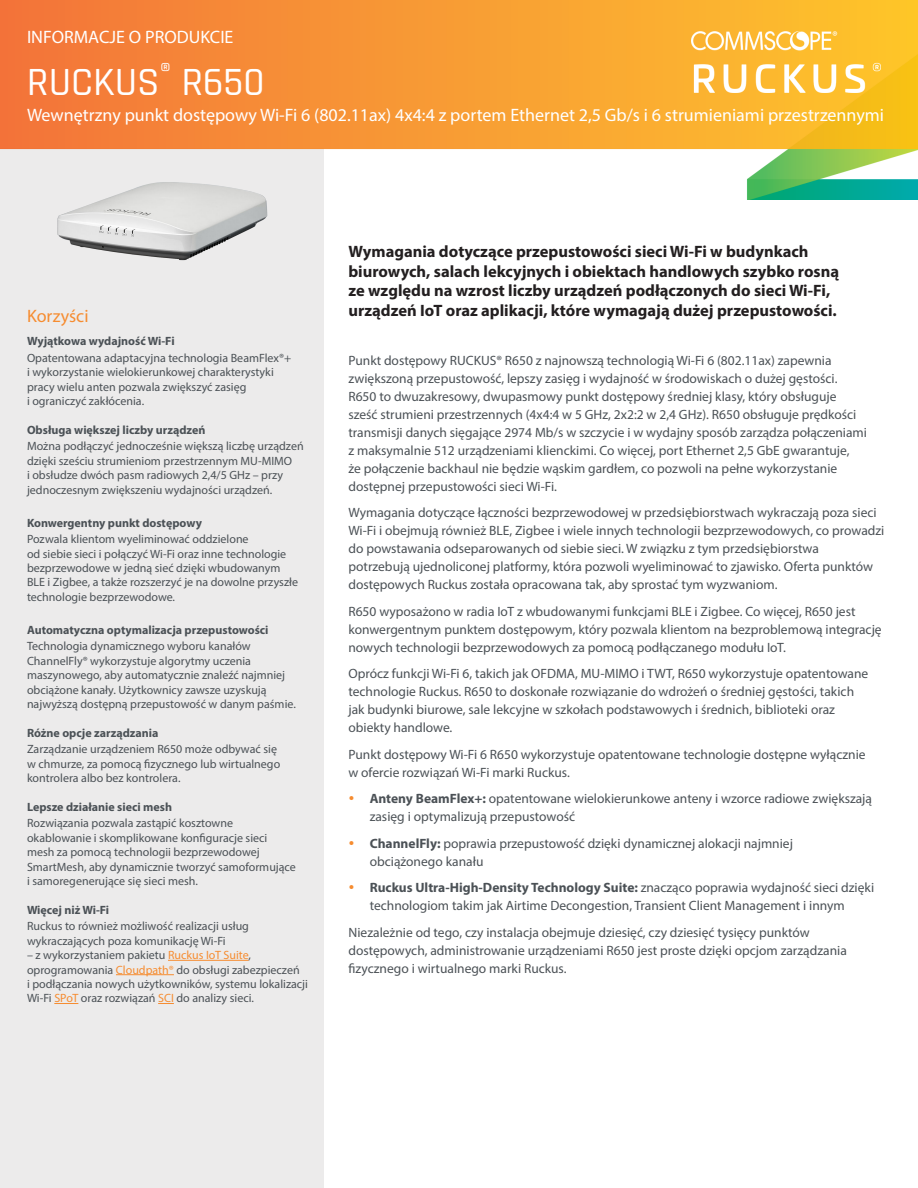
<style>
.page{position:relative;width:918px;height:1188px;background:#fff}
.page>*{position:absolute;margin:0;border:0;box-sizing:border-box;transform-origin:0 0}
.t1{font:500 40.5px "Rajdhani";color:#fff}
.t2{font:18px "Myriad Pro";color:#fff}
.t3{font:18px "Myriad Pro";color:#f68c30}
.t4{font:700 16.5px/19.8px "Myriad Pro";color:#231f20}
.t5{font:13.5px/18px "Myriad Pro";color:#4b5156}
.t6{font:12px/14.4px "Myriad Pro";color:#4b5156}
.t7{font:700 12px "Myriad Pro";color:#4b5156}
.s1{color:#f68c30}
.s2{font-weight:700}
</style>
<div class="page">
<div style="left:0;top:144px;width:324px;height:1044px;background:#ecebeb"></div>
<img style="left:57px;top:200px;width:211px;height:61px">
<img style="left:0;top:0;width:918px;height:200px">
<img style="left:691px;top:31px;width:189px;height:62px">
<hr style="left:168px;top:960px;width:81px;height:1px;background:#f68c30">
<hr style="left:116px;top:974px;width:58px;height:1px;background:#f68c30">
<svg style="left:54px;top:1003px;width:24px;height:1px"></svg>
<svg style="left:158px;top:1003px;width:16px;height:1px"></svg>
<p class="t2" style="left:27px;top:26px;width:208px">INFORMACJE O PRODUKCIE</p>
<p class="t1" style="left:27px;top:59px;width:239px">RUCKUS<sup>®</sup> R650</p>
<p class="t2" style="left:27px;top:104px;width:859px">Wewnętrzny punkt dostępowy Wi-Fi 6 (802.11ax) 4x4:4 z portem Ethernet 2,5 Gb/s i 6 strumieniami przestrzennymi</p>
<p class="t3" style="left:27px;top:305px;width:63px">Korzyści</p>
<p class="t7" style="left:27px;top:333px;width:149px">Wyjątkowa wydajność Wi-Fi</p>
<p class="t6" style="left:27px;top:350px;width:266px">Opatentowana adaptacyjna technologia BeamFlex®+ i wykorzystanie wielokierunkowej charakterystyki pracy wielu anten pozwala zwiększyć zasięg<br>i ograniczyć zakłócenia.</p>
<p class="t7" style="left:27px;top:422px;width:180px">Obsługa większej liczby urządzeń</p>
<p class="t6" style="left:27px;top:439px;width:278px">Można podłączyć jednocześnie większą liczbę urządzeń dzięki sześciu strumieniom przestrzennym MU-MIMO<br>i obsłudze dwóch pasm radiowych 2,4/5 GHz – przy jednoczesnym zwiększeniu wydajności urządzeń.</p>
<p class="t7" style="left:27px;top:515px;width:176px">Konwergentny punkt dostępowy</p>
<p class="t6" style="left:27px;top:532px;width:273px">Pozwala klientom wyeliminować oddzielone<br>od siebie sieci i połączyć Wi-Fi oraz inne technologie bezprzewodowe w jedną sieć dzięki wbudowanym BLE i Zigbee, a także rozszerzyć je na dowolne przyszłe technologie bezprzewodowe.</p>
<p class="t7" style="left:27px;top:622px;width:243px">Automatyczna optymalizacja przepustowości</p>
<p class="t6" style="left:27px;top:639px;width:270px">Technologia dynamicznego wyboru kanałów ChannelFly® wykorzystuje algorytmy uczenia maszynowego, aby automatycznie znaleźć najmniej obciążone kanały. Użytkownicy zawsze uzyskują najwyższą dostępną przepustowość w danym paśmie.</p>
<p class="t7" style="left:27px;top:725px;width:133px">Różne opcje zarządzania</p>
<p class="t6" style="left:27px;top:742px;width:255px">Zarządzanie urządzeniem R650 może odbywać się w chmurze, za pomocą fizycznego lub wirtualnego kontrolera albo bez kontrolera.</p>
<p class="t7" style="left:27px;top:799px;width:147px">Lepsze działanie sieci mesh</p>
<p class="t6" style="left:27px;top:816px;width:270px">Rozwiązania pozwala zastąpić kosztowne okablowanie i skomplikowane konfiguracje sieci mesh za pomocą technologii bezprzewodowej SmartMesh, aby dynamicznie tworzyć samoformujące i samoregenerujące się sieci mesh.</p>
<p class="t7" style="left:27px;top:902px;width:84px">Więcej niż Wi-Fi</p>
<p class="t6" style="left:27px;top:919px;width:224px">Ruckus to również możliwość realizacji usług wykraczających poza komunikację Wi-Fi</p>
<p class="t6" style="left:27px;top:948px;width:283px">– z wykorzystaniem pakietu <span class="s1">Ruckus IoT Suite</span>, oprogramowania <span class="s1">Cloudpath®</span> do obsługi zabezpieczeń<br>i podłączania nowych użytkowników, systemu lokalizacji Wi-Fi <span class="s1">SPoT</span> oraz rozwiązań <span class="s1">SCI</span> do analizy sieci.</p>
<p class="t4" style="left:348px;top:241px;width:492px">Wymagania dotyczące przepustowości sieci Wi-Fi w budynkach biurowych, salach lekcyjnych i obiektach handlowych szybko rosną ze względu na wzrost liczby urządzeń podłączonych do sieci Wi-Fi, urządzeń IoT oraz aplikacji, które wymagają dużej przepustowości.</p>
<p class="t5" style="left:348px;top:351px;width:520px">Punkt dostępowy RUCKUS® R650 z najnowszą technologią Wi-Fi 6 (802.11ax) zapewnia zwiększoną przepustowość, lepszy zasięg i wydajność w środowiskach o dużej gęstości.<br>R650 to dwuzakresowy, dwupasmowy punkt dostępowy średniej klasy, który obsługuje sześć strumieni przestrzennych (4x4:4 w 5 GHz, 2x2:2 w 2,4 GHz). R650 obsługuje prędkości transmisji danych sięgające 2974 Mb/s w szczycie i w wydajny sposób zarządza połączeniami z maksymalnie 512 urządzeniami klienckimi. Co więcej, port Ethernet 2,5 GbE gwarantuje,<br>że połączenie backhaul nie będzie wąskim gardłem, co pozwoli na pełne wykorzystanie dostępnej przepustowości sieci Wi-Fi.</p>
<p class="t5" style="left:348px;top:504px;width:537px">Wymagania dotyczące łączności bezprzewodowej w przedsiębiorstwach wykraczają poza sieci Wi-Fi i obejmują również BLE, Zigbee i wiele innych technologii bezprzewodowych, co prowadzi do powstawania odseparowanych od siebie sieci. W związku z tym przedsiębiorstwa<br>potrzebują ujednoliconej platformy, która pozwoli wyeliminować to zjawisko. Oferta punktów dostępowych Ruckus została opracowana tak, aby sprostać tym wyzwaniom.</p>
<p class="t5" style="left:348px;top:602px;width:535px">R650 wyposażono w radia IoT z wbudowanymi funkcjami BLE i Zigbee. Co więcej, R650 jest konwergentnym punktem dostępowym, który pozwala klientom na bezproblemową integrację nowych technologii bezprzewodowych za pomocą podłączanego modułu IoT.</p>
<p class="t5" style="left:348px;top:665px;width:521px">Oprócz funkcji Wi-Fi 6, takich jak OFDMA, MU-MIMO i TWT, R650 wykorzystuje opatentowane technologie Ruckus. R650 to doskonałe rozwiązanie do wdrożeń o średniej gęstości, takich jak budynki biurowe, sale lekcyjne w szkołach podstawowych i średnich, biblioteki oraz obiekty handlowe.</p>
<p class="t5" style="left:348px;top:745px;width:519px">Punkt dostępowy Wi-Fi 6 R650 wykorzystuje opatentowane technologie dostępne wyłącznie w ofercie rozwiązań Wi-Fi marki Ruckus.</p>
<p class="t5" style="left:370px;top:790px;width:504px;text-indent:-21px"><span class="s1">•</span> <span class="s2">Anteny BeamFlex+:</span> opatentowane wielokierunkowe anteny i wzorce radiowe zwiększają zasięg i optymalizują przepustowość</p>
<p class="t5" style="left:370px;top:834px;width:425px;text-indent:-21px"><span class="s1">•</span> <span class="s2">ChannelFly:</span> poprawia przepustowość dzięki dynamicznej alokacji najmniej obciążonego kanału</p>
<p class="t5" style="left:370px;top:879px;width:506px;text-indent:-21px"><span class="s1">•</span> <span class="s2">Ruckus Ultra-High-Density Technology Suite:</span> znacząco poprawia wydajność sieci dzięki technologiom takim jak Airtime Decongestion, Transient Client Management i innym</p>
<p class="t5" style="left:348px;top:923px;width:500px">Niezależnie od tego, czy instalacja obejmuje dziesięć, czy dziesięć tysięcy punktów dostępowych, administrowanie urządzeniami R650 jest proste dzięki opcjom zarządzania fizycznego i wirtualnego marki Ruckus.</p>
</div>
